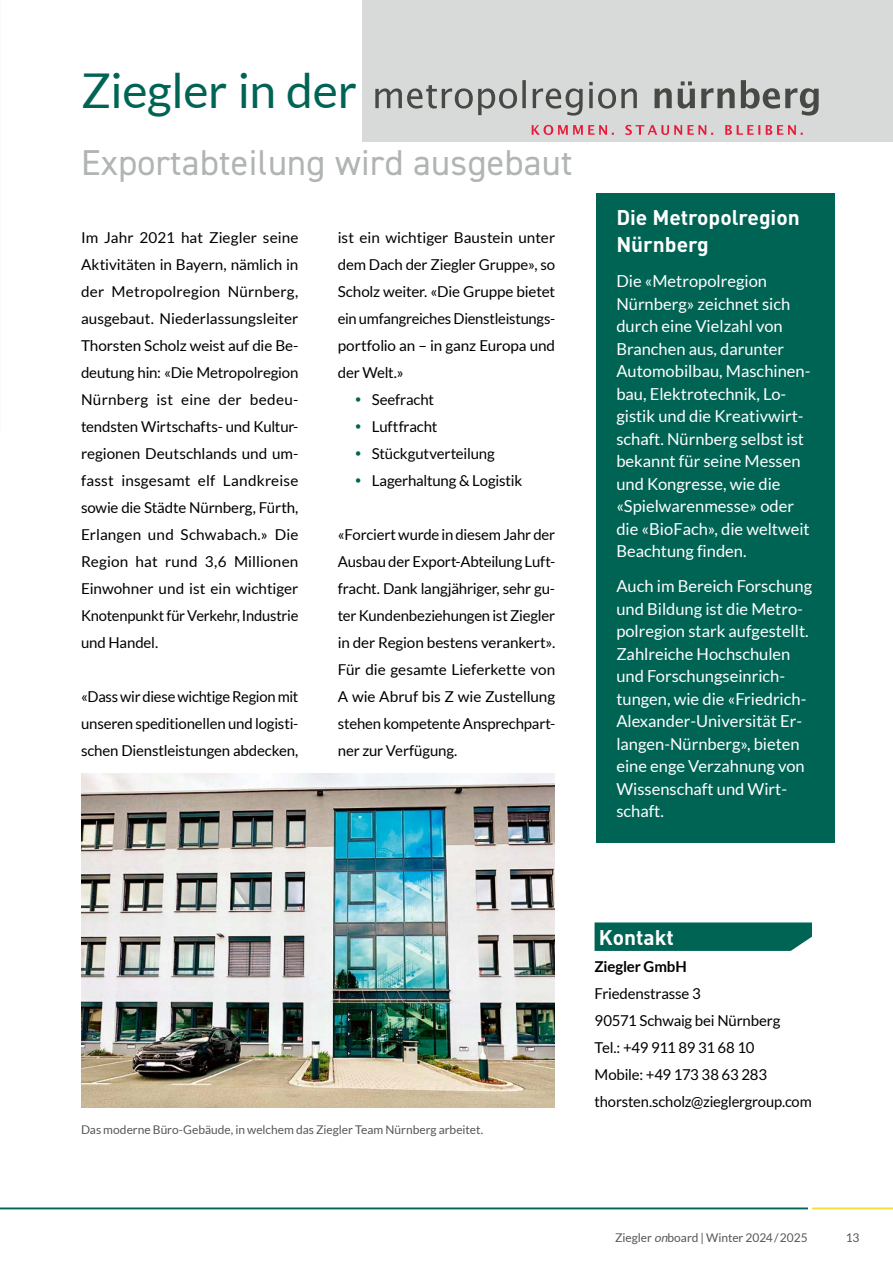
<style>
.page{position:relative;width:893px;height:1263px;background:#fff}
.page>*{position:absolute;margin:0;border:0;box-sizing:border-box;transform-origin:0 0}
.Superhead_32_pt{font:48px "Lato";letter-spacing:-.005em;color:#006455}
.Supervorlauf_-_2__Head{font:36px "DIN2014";letter-spacing:.01em;color:#b1b4b4}
.Kasten_Head{font:700 21px/27px "DIN Pro";color:#fff}
.Kontakt_Head{font:700 21px "DIN Pro";color:#fff}
.Kasten_Lauf{font:16.5px/22.5px "Lato";color:#fff}
.Lauf{font:15px/27px "Lato";letter-spacing:-.01em;color:#000;text-align:justify}
.Kontaktdaten{font:15px "Lato";letter-spacing:-.015em;color:#000}
.Kontaktdaten-2{font:15px "Lato";letter-spacing:-.035em;color:#000}
.Kontakt_Name{font:700 15px "Lato";letter-spacing:-.01em;color:#000}
.BU{font:12px "Lato";letter-spacing:-.005em;color:#555756}
.s1{color:#006455}
.s2{font-style:italic}
</style>
<div class="page">
<div style="left:363px;top:0;width:530px;height:141px;background:#d8dada"></div>
<svg style="left:595px;top:922px;width:217px;height:29px;background:#0a6a5c"></svg>
<div style="left:596px;top:193px;width:238px;height:650px;background:#006455"></div>
<img style="left:81px;top:774px;width:474px;height:333px">
<svg style="left:532px;top:125px;width:271px;height:10px"></svg>
<svg style="left:375px;top:80px;width:444px;height:36px"></svg>
<hr style="left:0;top:1208px;width:808px;height:1px;background:#006455">
<hr style="left:812px;top:1208px;width:81px;height:1px;background:#f5de3c">
<p class="Superhead_32_pt" style="left:81px;top:64px;width:278px">Ziegler in der</p>
<p class="Supervorlauf_-_2__Head" style="left:81px;top:140px;width:493px">Exportabteilung wird ausgebaut</p>
<p class="Lauf" style="left:81px;top:224px;width:219px">Im Jahr 2021 hat Ziegler seine Aktivitäten in Bayern, nämlich in der Metropolregion Nürnberg, ausgebaut. Niederlassungsleiter Thorsten Scholz weist auf die Be&shy;deutung hin: «Die Metropolregion Nürnberg ist eine der bedeu&shy;tendsten Wirtschafts- und Kultur&shy;regionen Deutschlands und um&shy;fasst insgesamt elf Landkreise sowie die Städte Nürnberg, Fürth, Erlangen und Schwabach.» Die Region hat rund 3,6 Millionen Einwohner und ist ein wichtiger Knotenpunkt für Verkehr, Industrie und Handel.</p>
<p class="Lauf" style="left:81px;top:683px;width:219px">«Dass wir diese wichtige Region mit unseren speditionellen und logisti&shy;schen Dienstleistungen abdecken,</p>
<p class="Lauf" style="left:338px;top:224px;width:219px">ist ein wichtiger Baustein unter dem Dach der Ziegler Gruppe», so Scholz weiter. «Die Gruppe bietet ein umfangreiches Dienstleistungs&shy;portfolio an – in ganz Europa und der Welt.»</p>
<p class="Lauf" style="left:355px;top:386px;width:81px"><span class="s1">•</span> Seefracht</p>
<p class="Lauf" style="left:355px;top:413px;width:84px"><span class="s1">•</span> Luftfracht</p>
<p class="Lauf" style="left:355px;top:440px;width:141px"><span class="s1">•</span> Stückgutverteilung</p>
<p class="Lauf" style="left:355px;top:467px;width:169px"><span class="s1">•</span> Lagerhaltung &amp; Logistik</p>
<p class="Lauf" style="left:338px;top:521px;width:219px">«Forciert wurde in diesem Jahr der Ausbau der Export-Abteilung Luft&shy;fracht. Dank langjähriger, sehr gu&shy;ter Kundenbeziehungen ist Ziegler in der Region bestens verankert».<br>Für die gesamte Lieferkette von A wie Abruf bis Z wie Zustellung stehen kompetente Ansprechpart&shy;ner zur Verfügung.</p>
<p class="Kasten_Head" style="left:616px;top:203px;width:185px">Die Metropolregion<br>Nürnberg</p>
<p class="Kasten_Lauf" style="left:616px;top:270px;width:196px">Die «Metropolregion<br>Nürnberg» zeichnet sich durch eine Vielzahl von<br>Branchen aus, darunter<br>Automobilbau, Maschinen&shy;bau, Elektrotechnik, Lo&shy;gistik und die Kreativwirt&shy;schaft. Nürnberg selbst ist bekannt für seine Messen und Kongresse, wie die «Spielwarenmesse» oder die «BioFach», die weltweit<br>Beachtung finden.</p>
<p class="Kasten_Lauf" style="left:616px;top:575px;width:197px">Auch im Bereich Forschung und Bildung ist die Metro&shy;polregion stark aufgestellt.<br>Zahlreiche Hochschulen und Forschungseinrich&shy;tungen, wie die «Friedrich-<br>Alexander-Universität Er&shy;langen-Nürnberg», bieten eine enge Verzahnung von<br>Wissenschaft und Wirt&shy;schaft.</p>
<p class="BU" style="left:81px;top:1123px;width:404px">Das moderne Büro-Gebäude, in welchem das Ziegler Team Nürnberg arbeitet.</p>
<p class="Kontakt_Head" style="left:599px;top:923px;width:77px">Kontakt</p>
<p class="Kontakt_Name" style="left:595px;top:958px;width:94px">Ziegler GmbH</p>
<p class="Kontaktdaten" style="left:595px;top:985px;width:108px">Friedenstrasse 3</p>
<p class="Kontaktdaten" style="left:595px;top:1012px;width:187px">90571 Schwaig bei Nürnberg</p>
<p class="Kontaktdaten-2" style="left:595px;top:1039px;width:161px">Tel.: +49 911 89 31 68 10</p>
<p class="Kontaktdaten" style="left:595px;top:1066px;width:174px">Mobile: +49 173 38 63 283</p>
<p class="Kontaktdaten" style="left:595px;top:1093px;width:219px">thorsten.scholz@zieglergroup.com</p>
<p class="BU" style="left:615px;top:1231px;width:194px">Ziegler <span class="s2">on</span>board | Winter 2024/2025</p>
<p class="BU" style="left:846px;top:1231px;width:15px">13</p>
</div>
